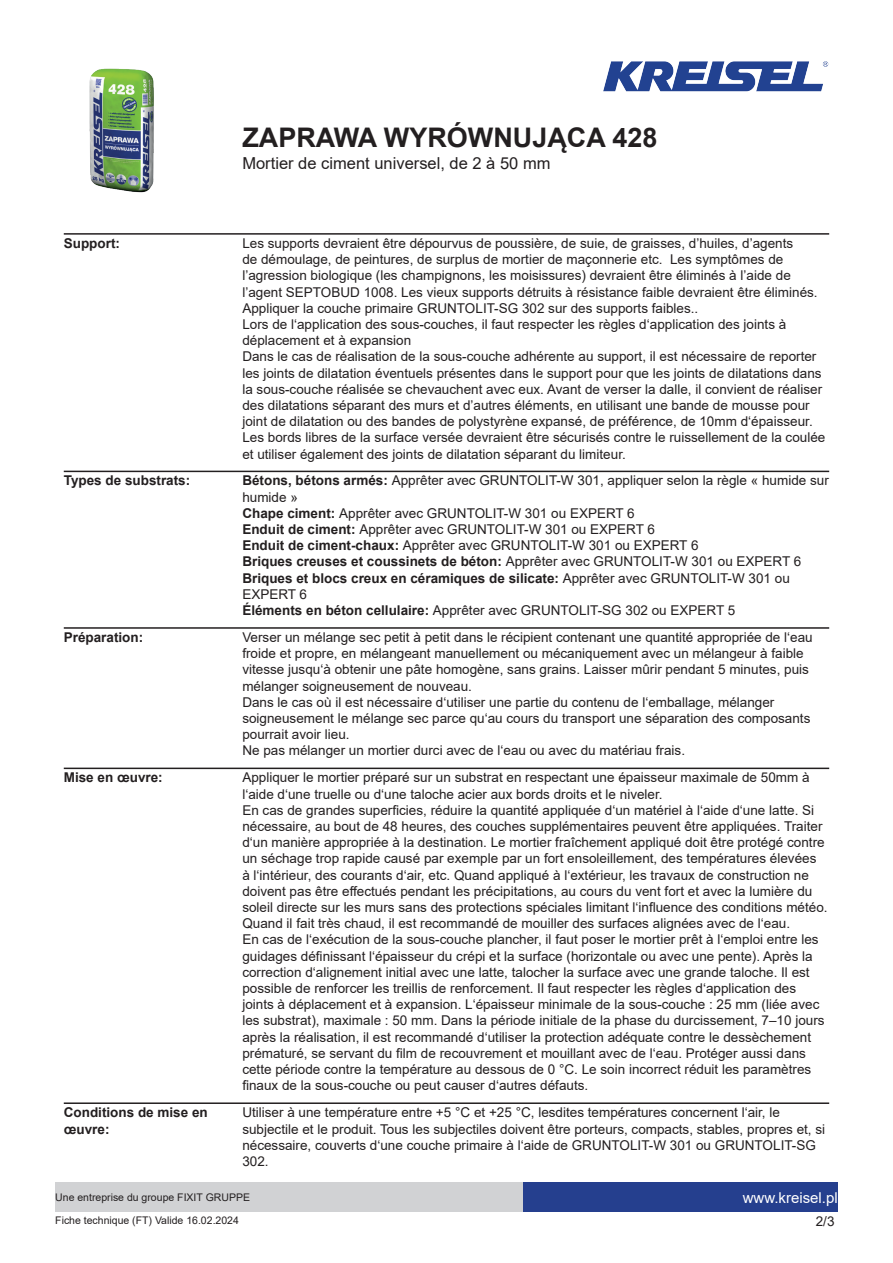
<style>
.page{position:relative;width:893px;height:1263px;background:#fff}
.page>*{position:absolute;margin:0;border:0;box-sizing:border-box;transform-origin:0 0}
.t1{font:700 27px "Arial";color:#231f20}
.t2{font:16.5px "Arial";color:#231f20}
.t3{font:15px "Arial";color:#fff}
.t4{font:13.5px/16.2px "Arial";color:#231f20}
.t5{font:700 13.5px/16.2px "Arial";color:#231f20}
.t6{font:10.5px "Arial";color:#231f20}
.s1{font-weight:700}
</style>
<div class="page">
<img style="left:89px;top:68px;width:65px;height:125px">
<img style="left:603px;top:61px;width:226px;height:31px">
<div style="left:523px;top:1182px;width:315px;height:30px;background:#253f8e"></div>
<div style="left:55px;top:1182px;width:468px;height:30px;background:#d1d2d4"></div>
<hr style="left:64px;top:233px;width:765px;height:2px;background:#231f20">
<hr style="left:64px;top:471px;width:765px;height:1px;background:#231f20">
<hr style="left:64px;top:627px;width:765px;height:2px;background:#231f20">
<hr style="left:64px;top:768px;width:765px;height:1px;background:#231f20">
<hr style="left:64px;top:1102px;width:765px;height:2px;background:#231f20">
<h1 class="t1" style="left:242px;top:119px;width:417px">ZAPRAWA WYRÓWNUJĄCA 428</h1>
<p class="t2" style="left:242px;top:152px;width:310px">Mortier de ciment universel, de 2 à 50 mm</p>
<p class="t5" style="left:64px;top:235px;width:58px">Support:</p>
<p class="t4" style="left:242px;top:235px;width:584px">Les supports devraient être dépourvus de poussière, de suie, de graisses, d’huiles, d’agents<br>de démoulage, de peintures, de surplus de mortier de maçonnerie etc. Les symptômes de l’agression biologique (les champignons, les moisissures) devraient être éliminés à l’aide de l’agent SEPTOBUD 1008. Les vieux supports détruits à résistance faible devraient être éliminés.<br>Appliquer la couche primaire GRUNTOLIT-SG 302 sur des supports faibles..<br>Lors de l‘application des sous-couches, il faut respecter les règles d‘application des joints à déplacement et à expansion<br>Dans le cas de réalisation de la sous-couche adhérente au support, il est nécessaire de reporter les joints de dilatation éventuels présentes dans le support pour que les joints de dilatations dans la sous-couche réalisée se chevauchent avec eux. Avant de verser la dalle, il convient de réaliser des dilatations séparant des murs et d’autres éléments, en utilisant une bande de mousse pour joint de dilatation ou des bandes de polystyrène expansé, de préférence, de 10mm d‘épaisseur.<br>Les bords libres de la surface versée devraient être sécurisés contre le ruissellement de la coulée et utiliser également des joints de dilatation séparant du limiteur.</p>
<p class="t5" style="left:64px;top:473px;width:128px">Types de substrats:</p>
<p class="t4" style="left:242px;top:472px;width:588px"><span class="s1">Bétons, bétons armés:</span> Apprêter avec GRUNTOLIT-W 301, appliquer selon la règle « humide sur humide »<br><span class="s1">Chape ciment:</span> Apprêter avec GRUNTOLIT-W 301 ou EXPERT 6<br><span class="s1">Enduit de ciment:</span> Apprêter avec GRUNTOLIT-W 301 ou EXPERT 6<br><span class="s1">Enduit de ciment-chaux:</span> Apprêter avec GRUNTOLIT-W 301 ou EXPERT 6<br><span class="s1">Briques creuses et coussinets de béton:</span> Apprêter avec GRUNTOLIT-W 301 ou EXPERT 6<br><span class="s1">Briques et blocs creux en céramiques de silicate:</span> Apprêter avec GRUNTOLIT-W 301 ou EXPERT 6<br><span class="s1">Éléments en béton cellulaire:</span> Apprêter avec GRUNTOLIT-SG 302 ou EXPERT 5</p>
<p class="t5" style="left:64px;top:629px;width:81px">Préparation:</p>
<p class="t4" style="left:242px;top:629px;width:572px">Verser un mélange sec petit à petit dans le récipient contenant une quantité appropriée de l‘eau froide et propre, en mélangeant manuellement ou mécaniquement avec un mélangeur à faible vitesse jusqu‘à obtenir une pâte homogène, sans grains. Laisser mûrir pendant 5 minutes, puis mélanger soigneusement de nouveau.<br>Dans le cas où il est nécessaire d‘utiliser une partie du contenu de l‘emballage, mélanger soigneusement le mélange sec parce qu‘au cours du transport une séparation des composants pourrait avoir lieu.<br>Ne pas mélanger un mortier durci avec de l‘eau ou avec du matériau frais.</p>
<p class="t5" style="left:64px;top:770px;width:101px">Mise en œuvre:</p>
<p class="t4" style="left:242px;top:769px;width:587px">Appliquer le mortier préparé sur un substrat en respectant une épaisseur maximale de 50mm à l‘aide d‘une truelle ou d‘une taloche acier aux bords droits et le niveler.<br>En cas de grandes superficies, réduire la quantité appliquée d‘un matériel à l‘aide d‘une latte. Si nécessaire, au bout de 48 heures, des couches supplémentaires peuvent être appliquées. Traiter d‘un manière appropriée à la destination. Le mortier fraîchement appliqué doit être protégé contre un séchage trop rapide causé par exemple par un fort ensoleillement, des températures élevées<br>à l‘intérieur, des courants d‘air, etc. Quand appliqué à l‘extérieur, les travaux de construction ne doivent pas être effectués pendant les précipitations, au cours du vent fort et avec la lumière du soleil directe sur les murs sans des protections spéciales limitant l‘influence des conditions météo.<br>Quand il fait très chaud, il est recommandé de mouiller des surfaces alignées avec de l‘eau.<br>En cas de l‘exécution de la sous-couche plancher, il faut poser le mortier prêt à l‘emploi entre les guidages définissant l‘épaisseur du crépi et la surface (horizontale ou avec une pente). Après la correction d‘alignement initial avec une latte, talocher la surface avec une grande taloche. Il est possible de renforcer les treillis de renforcement. Il faut respecter les règles d‘application des joints à déplacement et à expansion. L‘épaisseur minimale de la sous-couche : 25 mm (liée avec les substrat), maximale : 50 mm. Dans la période initiale de la phase du durcissement, 7–10 jours après la réalisation, il est recommandé d‘utiliser la protection adéquate contre le dessèchement prématuré, se servant du film de recouvrement et mouillant avec de l‘eau. Protéger aussi dans cette période contre la température au dessous de 0 °C. Le soin incorrect réduit les paramètres finaux de la sous-couche ou peut causer d‘autres défauts.</p>
<p class="t5" style="left:64px;top:1104px;width:146px">Conditions de mise en œuvre:</p>
<p class="t4" style="left:242px;top:1104px;width:584px">Utiliser à une température entre +5 °C et +25 °C, lesdites températures concernent l‘air, le subjectile et le produit. Tous les subjectiles doivent être porteurs, compacts, stables, propres et, si nécessaire, couverts d‘une couche primaire à l‘aide de GRUNTOLIT-W 301 ou GRUNTOLIT-SG 302.</p>
<p class="t6" style="left:55px;top:1190px;width:196px">Une entreprise du groupe FIXIT GRUPPE</p>
<p class="t3" style="left:743px;top:1187px;width:97px">www.kreisel.pl</p>
<p class="t6" style="left:55px;top:1213px;width:185px">Fiche technique (FT) Valide 16.02.2024</p>
<p class="t4" style="left:816px;top:1213px;width:20px">2/3</p>
</div>
